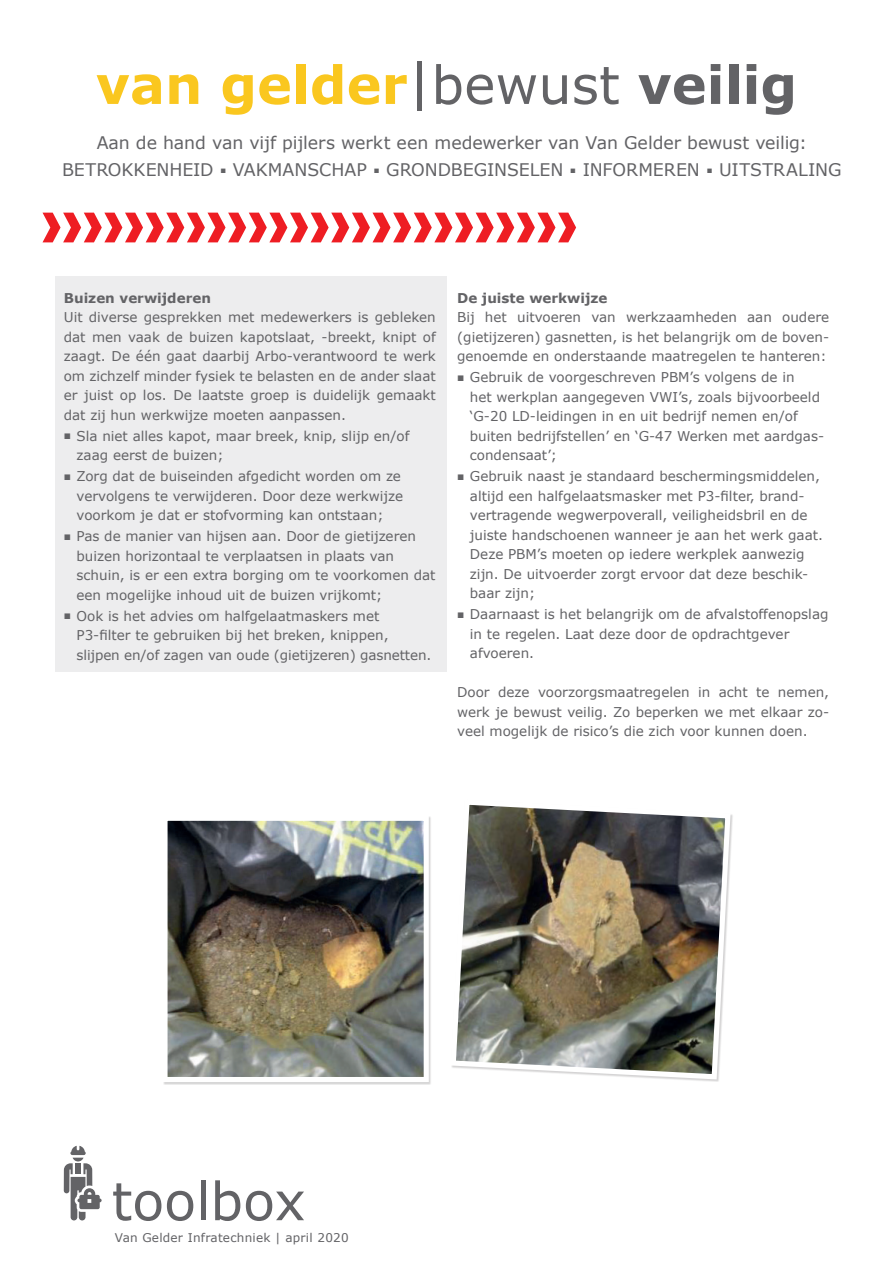
<style>
.page{position:relative;width:893px;height:1263px;background:#fff}
.page>*{position:absolute;margin:0;border:0;box-sizing:border-box;transform-origin:0 0}
.t1{font:700 52.5px "Verdana";color:#fac71f}
.t2{font:52.5px "Verdana";color:#636366}
.t3{font:17.4px "Verdana";letter-spacing:-.005em;color:#636366}
._04_SUBHEADING{font:13.5px/19.5px "Verdana";color:#636366}
._04_SUBHEADING-2{font:700 13.5px "Verdana";color:#636366}
._04_SUBHEADING-3{font:12px "Verdana";letter-spacing:.02em;color:#636366}
.s1{font-weight:400;color:#636366}
.s2{color:#636366}
.s3{font-family:"Arial";font-weight:700;font-size:12px}
</style>
<div class="page">
<div style="left:55px;top:276px;width:391px;height:396px;background:#ededee"></div>
<svg style="left:43px;top:213px;width:533px;height:29px"></svg>
<svg style="left:64px;top:1146px;width:38px;height:74px"></svg>
<div style="left:163px;top:816px;width:269px;height:269px;background:#231f20;opacity:.2"></div>
<img style="left:168px;top:822px;width:255px;height:254px">
<div style="left:162px;top:816px;width:267px;height:266px;border:5px solid #fff"></div>
<img style="left:451px;top:804px;width:282px;height:278px">
<p class="t1" style="left:96px;top:51px;width:703px">van gelder<span class="s1">|bewust</span> <span class="s2">veilig</span></p>
<p class="t3" style="left:97px;top:132px;width:712px">Aan de hand van vijf pijlers werkt een medewerker van Van Gelder bewust veilig:</p>
<p class="t3" style="left:62px;top:159px;width:781px">BETROKKENHEID <sup>■</sup> VAKMANSCHAP <sup>■</sup> GRONDBEGINSELEN <sup>■</sup> INFORMEREN <sup>■</sup> UITSTRALING</p>
<p class="_04_SUBHEADING-2" style="left:64px;top:289px;width:149px">Buizen verwijderen</p>
<p class="_04_SUBHEADING" style="left:64px;top:308px;width:374px;text-align:justify">Uit diverse gesprekken met medewerkers is gebleken dat men vaak de buizen kapotslaat, -breekt, knipt of zaagt. De één gaat daarbij Arbo-verantwoord te werk om zichzelf minder fysiek te belasten en de ander slaat er juist op los. De laatste groep is duidelijk gemaakt dat zij hun werkwijze moeten aanpassen.</p>
<p class="_04_SUBHEADING" style="left:77px;top:426px;width:334px;text-indent:-13px"><span class="s3">■</span> Sla niet alles kapot, maar breek, knip, slijp en/of zaag eerst de buizen;</p>
<p class="_04_SUBHEADING" style="left:77px;top:467px;width:328px;text-indent:-13px"><span class="s3">■</span> Zorg dat de buiseinden afgedicht worden om ze vervolgens te verwijderen. Door deze werkwijze voorkom je dat er stofvorming kan ontstaan;</p>
<p class="_04_SUBHEADING" style="left:77px;top:527px;width:360px;text-indent:-13px"><span class="s3">■</span> Pas de manier van hijsen aan. Door de gietijzeren buizen horizontaal te verplaatsen in plaats van schuin, is er een extra borging om te voorkomen dat een mogelijke inhoud uit de buizen vrijkomt;</p>
<p class="_04_SUBHEADING" style="left:64px;top:606px;width:317px"><span class="s3">■</span> Ook is het advies om halfgelaatmaskers met</p>
<p class="_04_SUBHEADING" style="left:77px;top:626px;width:356px">P3-filter te gebruiken bij het breken, knippen, slijpen en/of zagen van oude (gietijzeren) gasnetten.</p>
<p class="_04_SUBHEADING-2" style="left:457px;top:289px;width:152px">De juiste werkwijze</p>
<p class="_04_SUBHEADING" style="left:457px;top:308px;width:374px;text-align:justify">Bij het uitvoeren van werkzaamheden aan oudere (gietijzeren) gasnetten, is het belangrijk om de boven&shy;genoemde en onderstaande maatregelen te hanteren:</p>
<p class="_04_SUBHEADING" style="left:457px;top:368px;width:339px"><span class="s3">■</span> Gebruik de voorgeschreven PBM’s volgens de in</p>
<p class="_04_SUBHEADING" style="left:470px;top:387px;width:352px">het werkplan aangegeven VWI’s, zoals bijvoorbeeld ‘G-20 LD-leidingen in en uit bedrijf nemen en/of</p>
<p class="_04_SUBHEADING" style="left:470px;top:426px;width:354px">buiten bedrijfstellen’ en ‘G-47 Werken met aardgas&shy;condensaat’;</p>
<p class="_04_SUBHEADING" style="left:457px;top:467px;width:364px;text-align:center"><span class="s3">■</span> Gebruik naast je standaard beschermingsmiddelen, altijd een halfgelaatsmasker met P3-filter, brand-</p>
<p class="_04_SUBHEADING" style="left:470px;top:506px;width:355px">vertragende wegwerpoverall, veiligheidsbril en de juiste handschoenen wanneer je aan het werk gaat.<br>Deze PBM’s moeten op iedere werkplek aanwezig zijn. De uitvoerder zorgt ervoor dat deze beschik&shy;baar zijn;</p>
<p class="_04_SUBHEADING" style="left:470px;top:605px;width:360px;text-indent:-13px"><span class="s3">■</span> Daarnaast is het belangrijk om de afvalstoffenopslag in te regelen. Laat deze door de opdrachtgever afvoeren.</p>
<p class="_04_SUBHEADING" style="left:457px;top:683px;width:374px;text-align:justify">Door deze voorzorgsmaatregelen in acht te nemen, werk je bewust veilig. Zo beperken we met elkaar zo&shy;veel mogelijk de risico’s die zich voor kunnen doen.</p>
<p class="t2" style="left:112px;top:1168px;width:195px">toolbox</p>
<p class="_04_SUBHEADING-3" style="left:115px;top:1230px;width:235px">Van Gelder Infratechniek | april 2020</p>
</div>
